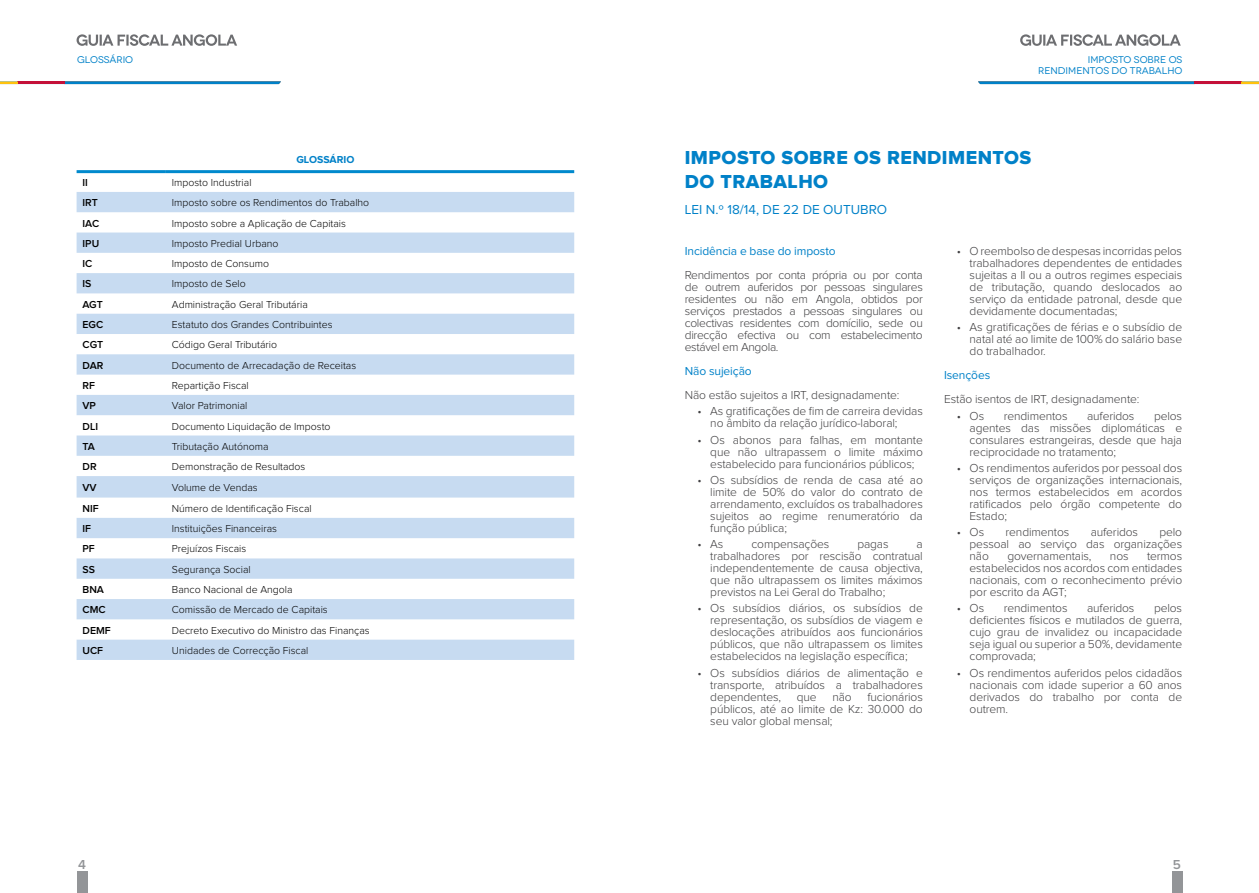
<style>
.page{position:relative;width:1259px;height:893px;background:#fff}
.page>*{position:absolute;margin:0;border:0;box-sizing:border-box;transform-origin:0 0}
.t1{font:19.5px/23.4px "Proxima Nova Extrabld";letter-spacing:.025em;color:#0081c8}
.t2{font:13.5px "Proxima Nova";color:#0081c8}
.t3{font:600 13.5px "Proxima Nova";color:#939598}
.t4{font:300 12px/12px "Proxima Nova";letter-spacing:-.01em;color:#414042;text-align:justify}
.t5{font:12px "Proxima Nova";letter-spacing:-.01em;color:#0081c8}
.t6{font:300 10.5px "Proxima Nova";color:#000}
.t7{font:600 10.5px "Proxima Nova";color:#000}
.t8{font:700 10.5px "Proxima Nova";color:#0081c8}
.t9{font:9.75px/10.5px "Novecentowide";color:#0081c8;text-align:right}
</style>
<div class="page">
<svg style="left:0;top:82px;width:281px;height:2px"></svg>
<div style="left:77px;top:872px;width:10px;height:21px;background:#939598"></div>
<svg style="left:978px;top:82px;width:281px;height:2px"></svg>
<div style="left:1171px;top:872px;width:11px;height:21px;background:#939598"></div>
<svg style="left:1020px;top:34px;width:160px;height:12px"></svg>
<svg style="left:77px;top:34px;width:160px;height:12px"></svg>
<svg style="left:166px;top:173px;width:408px;height:1px"></svg>
<svg style="left:77px;top:192px;width:497px;height:468px;fill:#caddf1"></svg>
<hr style="left:77px;top:170px;width:89px;height:3px;background:#0089cd">
<hr style="left:166px;top:170px;width:408px;height:3px;background:#0089cd">
<p class="t9" style="left:77px;top:55px;width:58px">GLOSSÁRIO</p>
<p class="t8" style="left:296px;top:155px;width:15px">GLOSS</p>
<p class="t8" style="left:329px;top:155px;width:14px">ÁRIO</p>
<p class="t7" style="left:83px;top:178px;width:7px">II</p>
<p class="t6" style="left:172px;top:178px;width:81px">Imposto Industrial</p>
<p class="t7" style="left:83px;top:198px;width:17px">IRT</p>
<p class="t6" style="left:172px;top:198px;width:199px">Imposto sobre os Rendimentos do Trabalho</p>
<p class="t7" style="left:83px;top:218px;width:18px">IAC</p>
<p class="t6" style="left:172px;top:218px;width:176px">Imposto sobre a Aplicação de Capitais</p>
<p class="t7" style="left:83px;top:239px;width:18px">IPU</p>
<p class="t6" style="left:172px;top:239px;width:108px">Imposto Predial Urbano</p>
<p class="t7" style="left:83px;top:259px;width:11px">IC</p>
<p class="t6" style="left:172px;top:259px;width:99px">Imposto de Consumo</p>
<p class="t7" style="left:83px;top:279px;width:10px">IS</p>
<p class="t6" style="left:172px;top:279px;width:75px">Imposto de Selo</p>
<p class="t7" style="left:83px;top:299px;width:22px">AGT</p>
<p class="t6" style="left:172px;top:299px;width:137px">Administração Geral Tributária</p>
<p class="t7" style="left:83px;top:320px;width:22px">EGC</p>
<p class="t6" style="left:172px;top:320px;width:162px">Estatuto dos Grandes Contribuintes</p>
<p class="t7" style="left:83px;top:340px;width:22px">CGT</p>
<p class="t6" style="left:172px;top:340px;width:107px">Código Geral Tributário</p>
<p class="t7" style="left:83px;top:360px;width:22px">DAR</p>
<p class="t6" style="left:172px;top:360px;width:186px">Documento de Arrecadação de Receitas</p>
<p class="t7" style="left:83px;top:381px;width:14px">RF</p>
<p class="t6" style="left:172px;top:381px;width:78px">Repartição Fiscal</p>
<p class="t7" style="left:83px;top:401px;width:15px">VP</p>
<p class="t6" style="left:172px;top:401px;width:77px">Valor Patrimonial</p>
<p class="t7" style="left:83px;top:421px;width:17px">DLI</p>
<p class="t6" style="left:172px;top:421px;width:160px">Documento Liquidação de Imposto</p>
<p class="t7" style="left:83px;top:441px;width:14px">TA</p>
<p class="t6" style="left:172px;top:441px;width:98px">Tributação Autónoma</p>
<p class="t7" style="left:83px;top:462px;width:16px">DR</p>
<p class="t6" style="left:172px;top:462px;width:135px">Demonstração de Resultados</p>
<p class="t7" style="left:83px;top:483px;width:16px">VV</p>
<p class="t6" style="left:172px;top:483px;width:87px">Volume de Vendas</p>
<p class="t7" style="left:83px;top:504px;width:18px">NIF</p>
<p class="t6" style="left:172px;top:504px;width:141px">Número de Identificação Fiscal</p>
<p class="t7" style="left:83px;top:524px;width:10px">IF</p>
<p class="t6" style="left:172px;top:524px;width:107px">Instituições Financeiras</p>
<p class="t7" style="left:83px;top:544px;width:14px">PF</p>
<p class="t6" style="left:172px;top:544px;width:76px">Prejuízos Fiscais</p>
<p class="t7" style="left:83px;top:564px;width:14px">SS</p>
<p class="t6" style="left:172px;top:564px;width:80px">Segurança Social</p>
<p class="t7" style="left:83px;top:585px;width:23px">BNA</p>
<p class="t6" style="left:172px;top:585px;width:122px">Banco Nacional de Angola</p>
<p class="t7" style="left:83px;top:605px;width:25px">CMC</p>
<p class="t6" style="left:172px;top:605px;width:157px">Comissão de Mercado de Capitais</p>
<p class="t7" style="left:83px;top:625px;width:30px">DEMF</p>
<p class="t6" style="left:172px;top:625px;width:199px">Decreto Executivo do Ministro das Finanças</p>
<p class="t7" style="left:83px;top:646px;width:22px">UCF</p>
<p class="t6" style="left:172px;top:646px;width:138px">Unidades de Correcção Fiscal</p>
<p class="t9" style="left:1038px;top:55px;width:146px">IMPOSTO SOBRE OS<br>RENDIMENTOS DO TRABALHO</p>
<h1 class="t1" style="left:685px;top:147px;width:348px">IMPOSTO SOBRE OS RENDIMENTOS<br>DO TRABALHO</h1>
<p class="t2" style="left:685px;top:203px;width:204px">LEI N.º 18/14, DE 22 DE OUTUBRO</p>
<p class="t5" style="left:685px;top:246px;width:152px">Incidência e base do imposto</p>
<p class="t4" style="left:685px;top:270px;width:239px">Rendimentos por conta própria ou por conta de outrem auferidos por pessoas singulares residentes ou não em Angola, obtidos por serviços prestados a pessoas singulares ou colectivas residentes com domícilio, sede ou direcção efectiva ou com estabelecimento estável em Angola.</p>
<p class="t5" style="left:685px;top:366px;width:68px">Não sujeição</p>
<p class="t4" style="left:685px;top:390px;width:216px">Não estão sujeitos a IRT, designadamente:</p>
<p class="t4" style="left:710px;top:406px;width:214px;text-indent:-13px">• As gratificações de fim de carreira devidas no âmbito da relação jurídico-laboral;</p>
<p class="t4" style="left:710px;top:434px;width:214px;text-indent:-13px">• Os abonos para falhas, em montante que não ultrapassem o limite máximo estabelecido para funcionários públicos;</p>
<p class="t4" style="left:710px;top:474px;width:214px;text-indent:-13px">• Os subsídios de renda de casa até ao limite de 50% do valor do contrato de arrendamento, excluídos os trabalhadores sujeitos ao regime renumeratório da função pública;</p>
<p class="t4" style="left:697px;top:539px;width:27px">• As</p>
<p class="t4" style="left:751px;top:539px;width:79px">compensações</p>
<p class="t4" style="left:857px;top:539px;width:33px">pagas</p>
<p class="t4" style="left:969px;top:246px;width:214px;text-indent:-13px">• O reembolso de despesas incorridas pelos trabalhadores dependentes de entidades sujeitas a II ou a outros regimes especiais de tributação, quando deslocados ao serviço da entidade patronal, desde que devidamente documentadas;</p>
<p class="t4" style="left:969px;top:322px;width:214px;text-indent:-13px">• As gratificações de férias e o subsídio de natal até ao limite de 100% do salário base do trabalhador.</p>
<p class="t5" style="left:944px;top:370px;width:48px">Isenções</p>
<p class="t4" style="left:944px;top:394px;width:197px">Estão isentos de IRT, designadamente:</p>
<p class="t4" style="left:957px;top:410px;width:29px">• Os</p>
<p class="t4" style="left:1003px;top:410px;width:65px">rendimentos</p>
<p class="t4" style="left:1087px;top:410px;width:49px">auferidos</p>
<p class="t4" style="left:969px;top:410px;width:214px;text-indent:184px">pelos agentes das missões diplomáticas e consulares estrangeiras, desde que haja reciprocidade no tratamento;</p>
<p class="t4" style="left:969px;top:462px;width:214px;text-indent:-13px">• Os rendimentos auferidos por pessoal dos serviços de organizações internacionais, nos termos estabelecidos em acordos ratificados pelo órgão competente do Estado;</p>
<p class="t4" style="left:957px;top:527px;width:29px">• Os</p>
<p class="t4" style="left:1005px;top:527px;width:65px">rendimentos</p>
<p class="t4" style="left:1090px;top:527px;width:49px">auferidos</p>
<p class="t4" style="left:969px;top:527px;width:214px;text-indent:190px">pelo pessoal ao serviço das organizações não</p>
<p class="t4" style="left:710px;top:539px;width:214px;text-indent:206px">a trabalhadores por rescisão contratual independentemente de causa objectiva, que não ultrapassem os limites máximos previstos na Lei Geral do Trabalho;</p>
<p class="t4" style="left:710px;top:603px;width:214px;text-indent:-13px">• Os subsídios diários, os subsídios de representação, os subsídios de viagem e deslocações atribuídos aos funcionários públicos, que não ultrapassem os limites estabelecidos na legislação específica;</p>
<p class="t4" style="left:710px;top:667px;width:214px;text-indent:-13px">• Os subsídios diários de alimentação e transporte, atribuídos a trabalhadores dependentes,</p>
<p class="t4" style="left:1007px;top:551px;width:86px">governamentais,</p>
<p class="t4" style="left:1110px;top:551px;width:20px">nos</p>
<p class="t4" style="left:969px;top:551px;width:214px;text-indent:177px">termos estabelecidos nos acordos com entidades nacionais, com o reconhecimento prévio por escrito da AGT;</p>
<p class="t4" style="left:957px;top:603px;width:29px">• Os</p>
<p class="t4" style="left:1003px;top:603px;width:65px">rendimentos</p>
<p class="t4" style="left:1087px;top:603px;width:49px">auferidos</p>
<p class="t4" style="left:969px;top:603px;width:214px;text-indent:184px">pelos deficientes físicos e mutilados de guerra, cujo grau de invalidez ou incapacidade seja igual ou superior a 50%, devidamente comprovada;</p>
<p class="t4" style="left:969px;top:667px;width:214px;text-indent:-13px">• Os rendimentos auferidos pelos cidadãos nacionais com idade superior a 60 anos derivados do trabalho por conta de outrem.</p>
<p class="t4" style="left:710px;top:691px;width:214px;text-indent:157px">fucionários públicos, até ao limite de Kz: 30.000 do seu valor global mensal;</p>
<p class="t4" style="left:797px;top:691px;width:21px">que</p>
<p class="t4" style="left:832px;top:691px;width:21px">não</p>
<p class="t3" style="left:78px;top:859px;width:9px">4</p>
<p class="t3" style="left:1173px;top:859px;width:10px">5</p>
</div>
